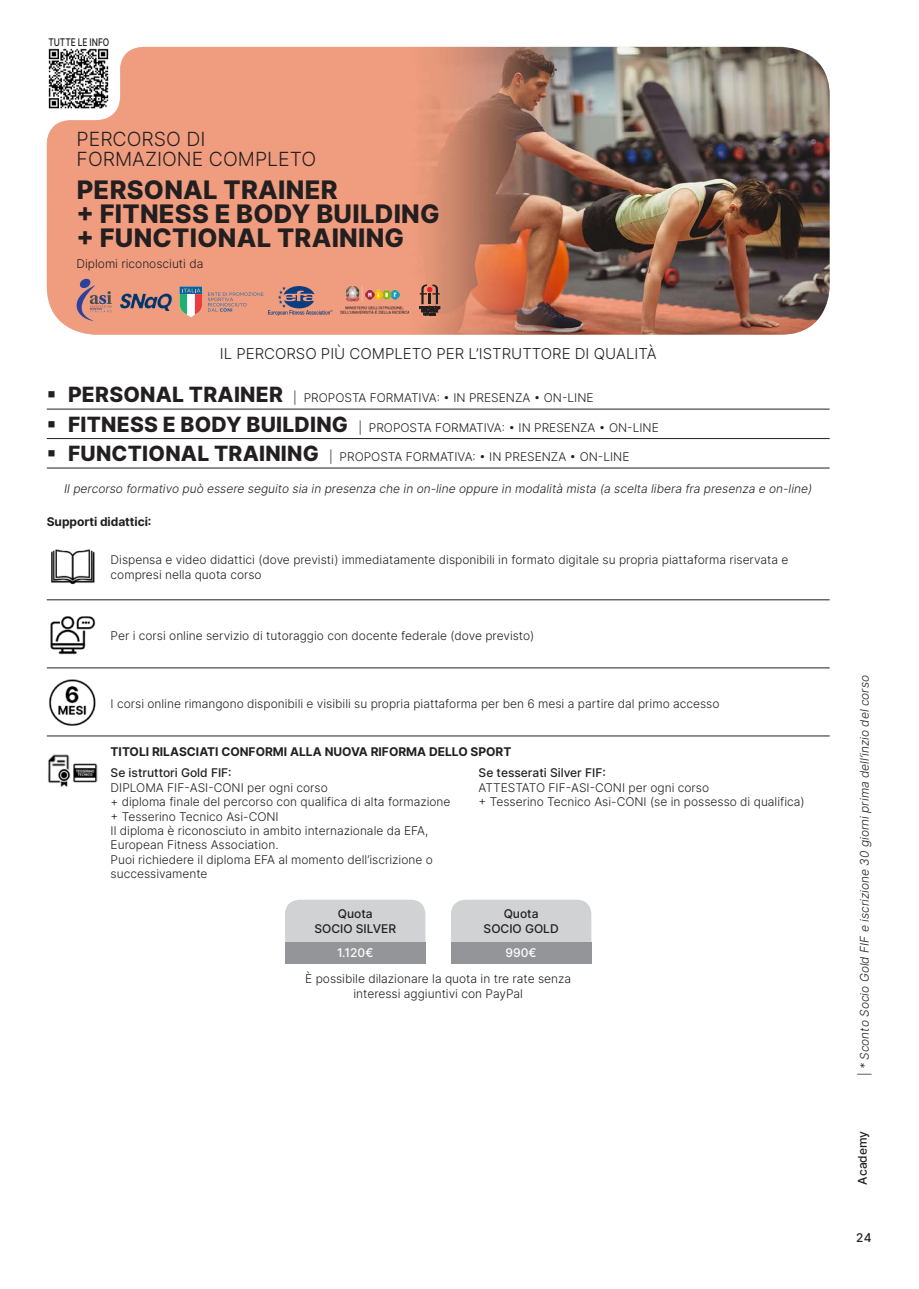
<style>
.page{position:relative;width:919px;height:1289px;background:#fff}
.page>*{position:absolute;margin:0;border:0;box-sizing:border-box;transform-origin:0 0}
.t1{font:800 25.5px/24px "Inter";letter-spacing:.01em;color:#231f20}
.t2{font:300 19.5px/19.5px "Inter";color:#231f20}
.t3{font:300 15px "Inter";color:#231f20}
.t4{font:300 12px/14.4px "Inter";color:#231f20}
.t5{font:italic 300 12px "Inter";color:#231f20}
.t6{font:500 12px/15px "Inter";color:#231f20;text-align:center}
.t7{font:700 12px "Inter";color:#231f20}
.t8{font:500 12px "Inter";color:#fff}
.t9{font:500 10.5px "Inter";letter-spacing:-.01em;color:#231f20;scale:.8 1}
.t10{font:3px "Helvetica";color:#0c3d7f;scale:.95 1}
.s1{font-weight:800;font-size:21px}
.s2{font-style:normal}
</style>
<div class="page">
<img style="left:46px;top:47px;width:784px;height:288px">
<hr style="left:47px;top:409px;width:782px;height:1px;background:#231f20">
<hr style="left:47px;top:438px;width:782px;height:1px;background:#231f20">
<hr style="left:47px;top:467px;width:782px;height:1px;background:#231f20">
<div style="left:285px;top:899px;width:140px;height:43px;background:#d1d2d4"></div>
<div style="left:451px;top:899px;width:140px;height:43px;background:#d1d2d4"></div>
<div style="left:285px;top:942px;width:140px;height:21px;background:#939598"></div>
<div style="left:451px;top:942px;width:140px;height:21px;background:#939598"></div>
<img style="left:340px;top:285px;width:77px;height:30px">
<svg style="left:419px;top:284px;width:21px;height:31px"></svg>
<svg style="left:65px;top:278px;width:47px;height:43px;background:#cc8c80"></svg>
<img style="left:119px;top:293px;width:54px;height:17px">
<svg style="left:179px;top:286px;width:151px;height:32px;background:#c49184"></svg>
<img style="left:51px;top:549px;width:44px;height:36px">
<img style="left:50px;top:616px;width:46px;height:39px">
<img style="left:49px;top:679px;width:47px;height:47px">
<img style="left:48px;top:754px;width:50px;height:33px">
<hr style="left:47px;top:599px;width:782px;height:1px;background:#231f20">
<hr style="left:47px;top:667px;width:782px;height:1px;background:#231f20">
<hr style="left:47px;top:735px;width:782px;height:1px;background:#231f20">
<p class="t9" style="left:48px;top:34px;width:78px">TUTTE LE INFO</p>
<h2 class="t2" style="left:77px;top:129px;width:241px">PERCORSO DI<br>FORMAZIONE COMPLETO</h2>
<h1 class="t1" style="left:77px;top:177px;width:364px">PERSONAL TRAINER<br>+ FITNESS E BODY BUILDING + FUNCTIONAL TRAINING</h1>
<p class="t4" style="left:77px;top:256px;width:128px">Diplomi riconosciuti da</p>
<p class="t10" style="left:330px;top:309px;width:4px">®</p>
<p class="t3" style="left:220px;top:343px;width:438px">IL PERCORSO PIÙ COMPLETO PER L’ISTRUTTORE DI QUALITÀ</p>
<p class="t4" style="left:47px;top:390px;width:548px">▪ <span class="s1">PERSONAL TRAINER</span> | PROPOSTA FORMATIVA: • IN PRESENZA • ON-LINE</p>
<p class="t4" style="left:47px;top:420px;width:613px">▪ <span class="s1">FITNESS E BODY BUILDING</span> | PROPOSTA FORMATIVA: • IN PRESENZA • ON-LINE</p>
<p class="t4" style="left:47px;top:449px;width:584px">▪ <span class="s1">FUNCTIONAL TRAINING</span> | PROPOSTA FORMATIVA: • IN PRESENZA • ON-LINE</p>
<p class="t5" style="left:64px;top:480px;width:749px">Il percorso formativo può essere seguito sia in presenza che in on-line oppure in modalità mista (a scelta libera fra presenza e on-line)</p>
<p class="t7" style="left:47px;top:513px;width:106px">Supporti didattici:</p>
<p class="t4" style="left:111px;top:552px;width:679px">Dispensa e video didattici (dove previsti) immediatamente disponibili in formato digitale su propria piattaforma riservata e compresi nella quota corso</p>
<p class="t4" style="left:111px;top:628px;width:425px">Per i corsi online servizio di tutoraggio con docente federale (dove previsto)</p>
<p class="t4" style="left:111px;top:696px;width:610px">I corsi online rimangono disponibili e visibili su propria piattaforma per ben 6 mesi a partire dal primo accesso</p>
<p class="t7" style="left:111px;top:743px;width:402px">TITOLI RILASCIATI CONFORMI ALLA NUOVA RIFORMA DELLO SPORT</p>
<p class="t6" style="left:111px;top:765px;width:123px">Se istruttori Gold FIF:</p>
<p class="t4" style="left:111px;top:780px;width:341px">DIPLOMA FIF-ASI-CONI per ogni corso<br>+ diploma finale del percorso con qualifica di alta formazione + Tesserino Tecnico Asi-CONI<br>Il diploma è riconosciuto in ambito internazionale da EFA, European Fitness Association.<br>Puoi richiedere il diploma EFA al momento dell’iscrizione o successivamente</p>
<p class="t6" style="left:478px;top:765px;width:129px">Se tesserati Silver FIF:</p>
<p class="t4" style="left:478px;top:780px;width:327px">ATTESTATO FIF-ASI-CONI per ogni corso<br>+ Tesserino Tecnico Asi-CONI (se in possesso di qualifica)</p>
<p class="t6" style="left:314px;top:906px;width:83px">Quota<br>SOCIO SILVER</p>
<p class="t6" style="left:483px;top:906px;width:77px">Quota<br>SOCIO GOLD</p>
<p class="t8" style="left:337px;top:944px;width:38px">1.120€</p>
<p class="t8" style="left:505px;top:944px;width:33px">990€</p>
<p class="t4" style="left:305px;top:971px;width:267px;text-align:center">È possibile dilazionare la quota in tre rate senza interessi aggiuntivi con PayPal</p>
<p class="t5" style="left:856px;top:1076px;width:403px;rotate:-90deg"><span class="s2">|</span> * Sconto Socio Gold FIF e iscrizione 30 giorni prima dell’inzio del corso</p>
<p class="t6" style="left:854px;top:1184px;width:55px;rotate:-90deg">Academy</p>
<p class="t6" style="left:855px;top:1229px;width:17px">24</p>
</div>
